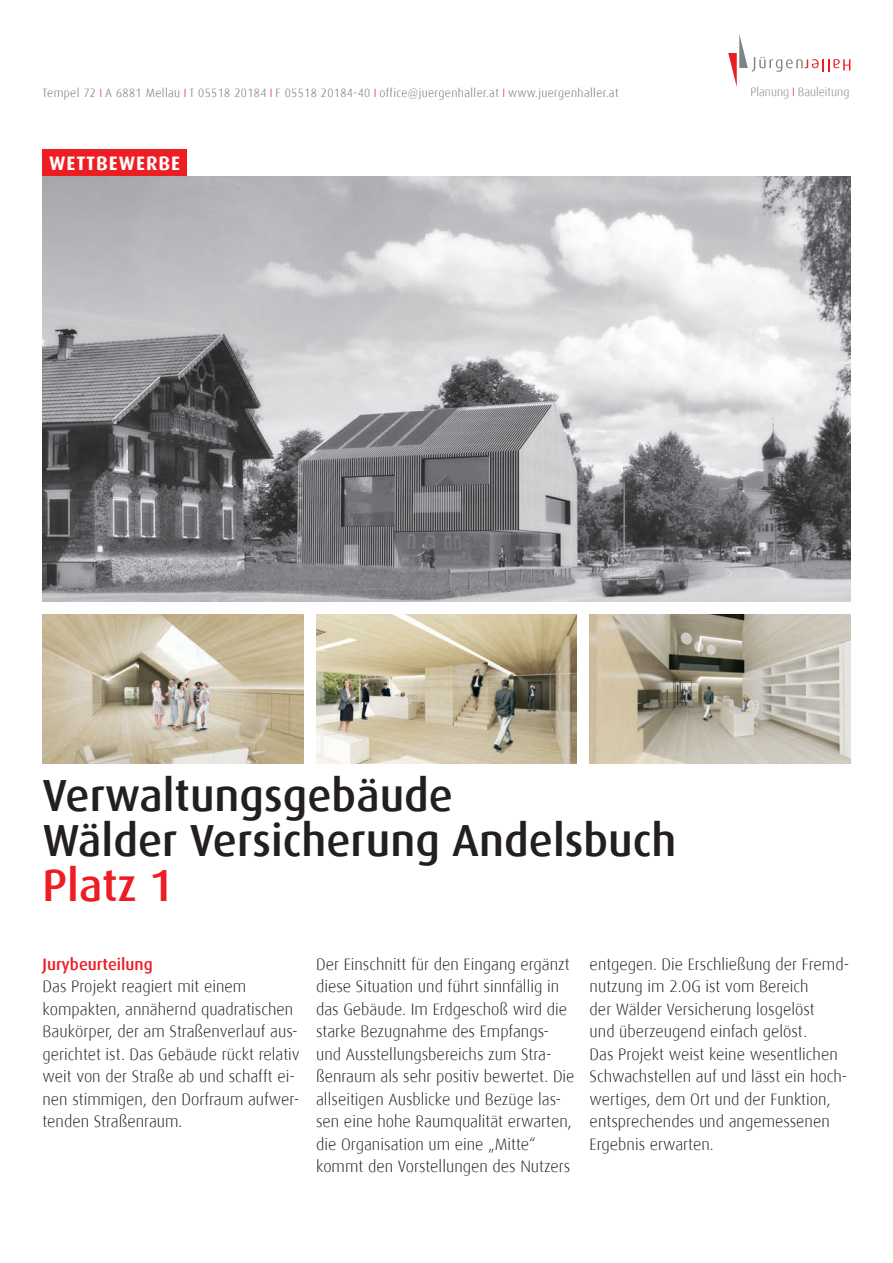
<style>
.page{position:relative;width:893px;height:1263px;background:#fff}
.page>*{position:absolute;margin:0;border:0;box-sizing:border-box;transform-origin:0 0}
.t1{font:500 45px/45px "Dax";color:#231f20}
.t2{font:500 45px "Dax";color:#ee1d23}
.t3{font:700 19.5px "Dax";letter-spacing:.05em;color:#fff}
.t4{font:300 16.5px/22.5px "Dax";color:#231f20}
.t5{font:500 16.5px "Dax";color:#ee1d23}
.t6{font:300 12px "Dax";letter-spacing:.03em;color:#6c6d70}
.t7{font:300 12px "Dax";color:#808285}
.s1{color:#ee1d23}
</style>
<div class="page">
<svg style="left:728px;top:34px;width:122px;height:53px"></svg>
<div style="left:43px;top:149px;width:144px;height:27px;background:#ee1d23"></div>
<img style="left:43px;top:176px;width:807px;height:426px">
<img style="left:43px;top:614px;width:260px;height:149px">
<img style="left:590px;top:614px;width:260px;height:149px">
<img style="left:316px;top:614px;width:261px;height:149px">
<p class="t6" style="left:43px;top:86px;width:578px">Tempel 72 <span class="s1">I</span> A 6881 Mellau <span class="s1">I</span> T 05518 20184 <span class="s1">I</span> F 05518 20184-40 <span class="s1">I</span> office@juergenhaller.at <span class="s1">I</span> www.juergenhaller.at</p>
<p class="t7" style="left:750px;top:85px;width:100px">Planung <span class="s1">I</span> Bauleitung</p>
<p class="t3" style="left:49px;top:153px;width:132px">WETTBEWERBE</p>
<h1 class="t1" style="left:43px;top:774px;width:635px">Verwaltungsgebäude<br>Wälder Versicherung Andelsbuch</h1>
<h1 class="t2" style="left:43px;top:861px;width:133px">Platz 1</h1>
<p class="t5" style="left:43px;top:955px;width:112px">Jurybeurteilung</p>
<p class="t4" style="left:43px;top:975px;width:259px">Das Projekt reagiert mit einem kompakten, annähernd quadratischen Baukörper, der am Straßenverlauf aus&shy;gerichtet ist. Das Gebäude rückt relativ weit von der Straße ab und schafft ei&shy;nen stimmigen, den Dorfraum aufwer&shy;tenden Straßenraum.</p>
<p class="t4" style="left:316px;top:953px;width:260px">Der Einschnitt für den Eingang ergänzt diese Situation und führt sinnfällig in das Gebäude. Im Erdgeschoß wird die starke Bezugnahme des Empfangs&shy;und Ausstellungsbereichs zum Stra&shy;ßenraum als sehr positiv bewertet. Die allseitigen Ausblicke und Bezüge las&shy;sen eine hohe Raumqualität erwarten, die Organisation um eine „Mitte“ kommt den Vorstellungen des Nutzers</p>
<p class="t4" style="left:590px;top:953px;width:261px">entgegen. Die Erschließung der Fremd&shy;nutzung im 2.OG ist vom Bereich<br>der Wälder Versicherung losgelöst<br>und überzeugend einfach gelöst.<br>Das Projekt weist keine wesentlichen Schwachstellen auf und lässt ein hoch&shy;wertiges, dem Ort und der Funktion, entsprechendes und angemessenen Ergebnis erwarten.</p>
</div>
